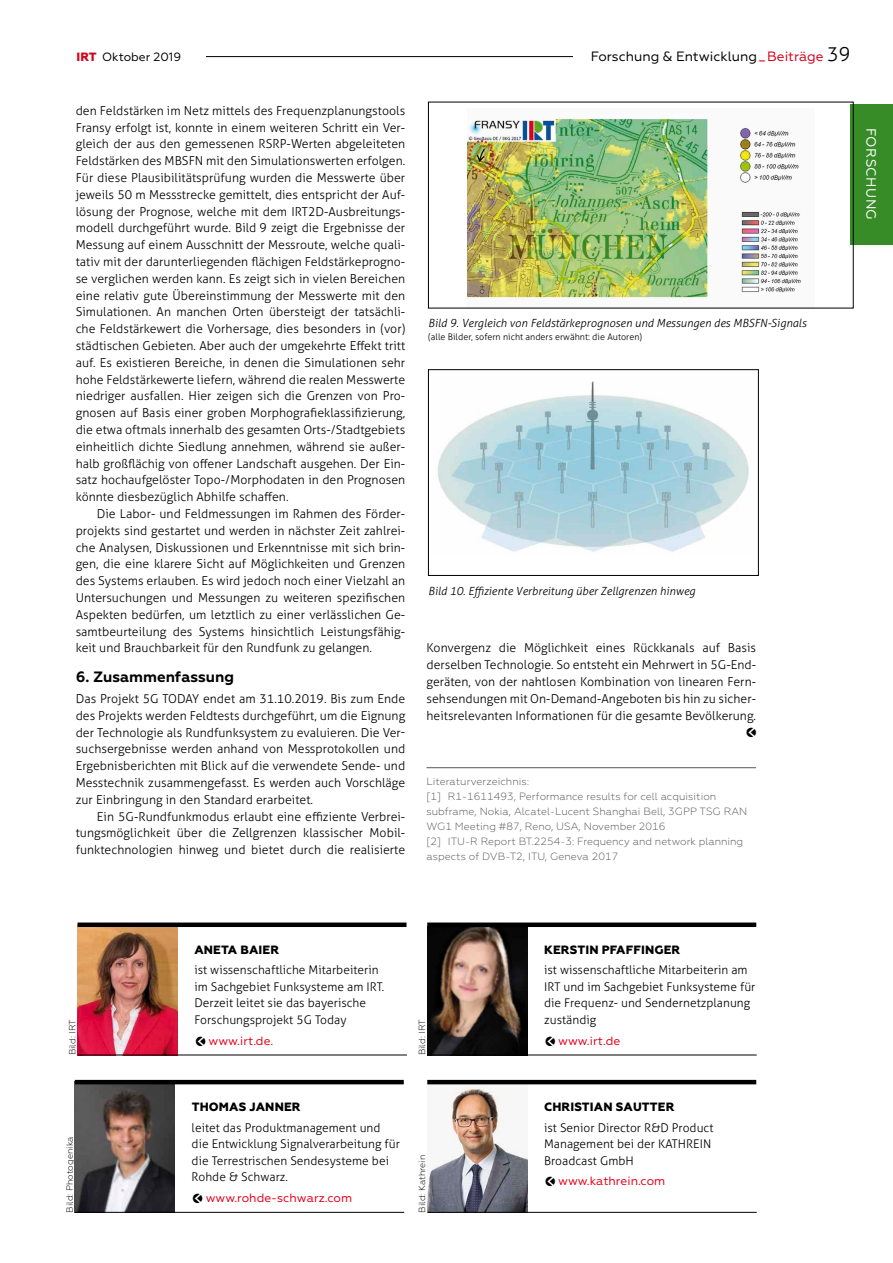
<style>
.page{position:relative;width:893px;height:1263px;background:#fff}
.page>*{position:absolute;margin:0;border:0;box-sizing:border-box;transform-origin:0 0}
.t1{font:700 15px "Geometria";letter-spacing:.005em;color:#000}
.t2{font:13.5px "Geometria";color:#000}
.t3{font:13.5px "Geometria";letter-spacing:.035em;color:#fff}
.t4{font:300 12.3px/16.8px "Aller";letter-spacing:.005em;color:#000;text-align:justify}
.t5{font:300 12px/16.5px "Aller";letter-spacing:.005em;color:#000}
.t6{font:12px "Geometria";letter-spacing:.005em;color:#e2001a}
.t7{font:800 12px "Geometria";letter-spacing:.01em;color:#000}
.t8{font:12px "Geometria";color:#000}
.t9{font:12px "Pointers";color:#000}
.t10{font:italic 300 11.25px "Aller";letter-spacing:.005em;color:#000}
.t11{font:300 10.5px/15px "Geometria";letter-spacing:.005em;color:#57575a}
.t12{font:300 9px "Aller";letter-spacing:.005em;color:#000}
.t13{font:300 9px "Geometria";letter-spacing:.005em;color:#000}
.s1{font-weight:800;color:#cc061d}
.s2{font-weight:800;font-size:9px;color:#d10018}
.s3{color:#d10018}
.s4{font-family:"Aller";font-weight:300;font-size:19.5px}
.s5{font-family:"Pointers";color:#000}
</style>
<div class="page">
<hr style="left:141px;top:56px;width:664px;height:1px;background:#000">
<div style="left:77px;top:51px;width:129px;height:24px;background:#fff"></div>
<div style="left:573px;top:47px;width:277px;height:39px;background:#fff"></div>
<div style="left:850px;top:104px;width:43px;height:140px;background:#388c27"></div>
<hr style="left:426px;top:767px;width:330px;height:1px;background:#57575a">
<img style="left:467px;top:114px;width:334px;height:185px">
<img style="left:437px;top:381px;width:312px;height:171px">
<div style="left:428px;top:369px;width:331px;height:207px;border:1px solid #000"></div>
<img style="left:78px;top:927px;width:99px;height:127px">
<div style="left:78px;top:922px;width:328px;height:5px;background:#000"></div>
<hr style="left:78px;top:1054px;width:329px;height:1px;background:#000">
<img style="left:75px;top:1084px;width:100px;height:128px">
<hr style="left:75px;top:1080px;width:329px;height:4px;background:#000">
<hr style="left:75px;top:1212px;width:329px;height:1px;background:#000">
<img style="left:427px;top:927px;width:100px;height:128px">
<div style="left:427px;top:922px;width:329px;height:5px;background:#000"></div>
<hr style="left:428px;top:1054px;width:329px;height:1px;background:#000">
<img style="left:427px;top:1084px;width:100px;height:129px">
<hr style="left:427px;top:1080px;width:329px;height:4px;background:#000">
<hr style="left:428px;top:1212px;width:329px;height:1px;background:#000">
<p class="t8" style="left:77px;top:50px;width:106px"><span class="s1">IRT</span> Oktober 2019</p>
<p class="t2" style="left:591px;top:49px;width:261px">Forschung &amp; Entwicklung <span class="s2">_</span> <span class="s3">Beiträge</span> <span class="s4">39</span></p>
<p class="t4" style="left:76px;top:102px;width:331px">den Feldstärken im Netz mittels des Frequenzplanungstools Fransy erfolgt ist, konnte in einem weiteren Schritt ein Ver&shy;gleich der aus den gemessenen RSRP-Werten abgeleiteten Feldstärken des MBSFN mit den Simulationswerten erfolgen.<br>Für diese Plausibilitätsprüfung wurden die Messwerte über jeweils 50 m Messstrecke gemittelt, dies entspricht der Auf&shy;lösung der Prognose, welche mit dem IRT2D-Ausbreitungs&shy;modell durchgeführt wurde. Bild 9 zeigt die Ergebnisse der Messung auf einem Ausschnitt der Messroute, welche quali&shy;tativ mit der darunterliegenden flächigen Feldstärkeprogno&shy;se verglichen werden kann. Es zeigt sich in vielen Bereichen eine relativ gute Übereinstimmung der Messwerte mit den Simulationen. An manchen Orten übersteigt der tatsächli&shy;che Feldstärkewert die Vorhersage, dies besonders in (vor) städtischen Gebieten. Aber auch der umgekehrte Effekt tritt auf. Es existieren Bereiche, in denen die Simulationen sehr hohe Feldstärkewerte liefern, während die realen Messwerte niedriger ausfallen. Hier zeigen sich die Grenzen von Pro&shy;gnosen auf Basis einer groben Morphografieklassifizierung, die etwa oftmals innerhalb des gesamten Orts-/Stadtgebiets einheitlich dichte Siedlung annehmen, während sie außer&shy;halb großflächig von offener Landschaft ausgehen. Der Ein&shy;satz hochaufgelöster Topo-/Morphodaten in den Prognosen könnte diesbezüglich Abhilfe schaffen.</p>
<p class="t4" style="left:76px;top:505px;width:331px;text-indent:21px">Die Labor- und Feldmessungen im Rahmen des Förder&shy;projekts sind gestartet und werden in nächster Zeit zahlrei&shy;che Analysen, Diskussionen und Erkenntnisse mit sich brin&shy;gen, die eine klarere Sicht auf Möglichkeiten und Grenzen des Systems erlauben. Es wird jedoch noch einer Vielzahl an Untersuchungen und Messungen zu weiteren spezifischen Aspekten bedürfen, um letztlich zu einer verlässlichen Ge&shy;samtbeurteilung des Systems hinsichtlich Leistungsfähig&shy;keit und Brauchbarkeit für den Rundfunk zu gelangen.</p>
<p class="t1" style="left:76px;top:668px;width:160px">6. Zusammenfassung</p>
<p class="t4" style="left:76px;top:690px;width:331px">Das Projekt 5G TODAY endet am 31.10.2019. Bis zum Ende des Projekts werden Feldtests durchgeführt, um die Eignung der Technologie als Rundfunksystem zu evaluieren. Die Ver&shy;suchsergebnisse werden anhand von Messprotokollen und Ergebnisberichten mit Blick auf die verwendete Sende- und Messtechnik zusammengefasst. Es werden auch Vorschläge zur Einbringung in den Standard erarbeitet.</p>
<p class="t4" style="left:76px;top:808px;width:331px;text-indent:21px">Ein 5G-Rundfunkmodus erlaubt eine effiziente Verbrei&shy;tungsmöglichkeit über die Zellgrenzen klassischer Mobil&shy;funktechnologien hinweg und bietet durch die realisierte</p>
<p class="t10" style="left:428px;top:316px;width:380px">Bild 9. Vergleich von Feldstärkeprognosen und Messungen des MBSFN-Signals</p>
<p class="t12" style="left:428px;top:332px;width:215px">(alle Bilder, sofern nicht anders erwähnt: die Autoren)</p>
<p class="t10" style="left:428px;top:584px;width:269px">Bild 10. Effiziente Verbreitung über Zellgrenzen hinweg</p>
<p class="t4" style="left:426px;top:640px;width:331px">Konvergenz die Möglichkeit eines Rückkanals auf Basis derselben Technologie. So entsteht ein Mehrwert in 5G-End&shy;geräten, von der nahtlosen Kombination von linearen Fern&shy;sehsendungen mit On-Demand-Angeboten bis hin zu sicher&shy;heitsrelevanten Informationen für die gesamte Bevölkerung.</p>
<p class="t9" style="left:745px;top:727px;width:12px">ø</p>
<p class="t11" style="left:426px;top:774px;width:322px">Literaturverzeichnis:<br>[1] R1-1611493, Performance results for cell acquisition subframe, Nokia, Alcatel-Lucent Shanghai Bell, 3GPP TSG RAN WG1 Meeting #87, Reno, USA, November 2016<br>[2] ITU-R Report BT.2254-3: Frequency and network planning aspects of DVB-T2, ITU, Geneva 2017</p>
<p class="t3" style="left:879px;top:128px;width:94px;rotate:90deg">FORSCHUNG</p>
<p class="t13" style="left:67px;top:1055px;width:38px;rotate:-90deg">Bild: IRT</p>
<p class="t13" style="left:64px;top:1213px;width:78px;rotate:-90deg">Bild: Photogenika</p>
<p class="t7" style="left:194px;top:942px;width:86px">ANETA BAIER</p>
<p class="t5" style="left:194px;top:962px;width:191px">ist wissenschaftliche Mitarbeiterin im Sachgebiet Funksysteme am IRT.<br>Derzeit leitet sie das bayerische Forschungsprojekt 5G Today</p>
<p class="t6" style="left:194px;top:1033px;width:81px"><span class="s5">ø</span> www.irt.de.</p>
<p class="t7" style="left:192px;top:1099px;width:110px">THOMAS JANNER</p>
<p class="t5" style="left:192px;top:1119px;width:210px">leitet das Produktmanagement und die Entwicklung Signalverarbeitung für die Terrestrischen Sendesysteme bei<br>Rohde &amp; Schwarz.</p>
<p class="t6" style="left:192px;top:1191px;width:162px"><span class="s5">ø</span> www.rohde-schwarz.com</p>
<p class="t13" style="left:417px;top:1055px;width:38px;rotate:-90deg">Bild: IRT</p>
<p class="t13" style="left:417px;top:1213px;width:60px;rotate:-90deg">Bild: Kathrein</p>
<p class="t7" style="left:544px;top:942px;width:138px">KERSTIN PFAFFINGER</p>
<p class="t5" style="left:544px;top:962px;width:213px">ist wissenschaftliche Mitarbeiterin am<br>IRT und im Sachgebiet Funksysteme für die Frequenz- und Sendernetzplanung zuständig</p>
<p class="t6" style="left:544px;top:1033px;width:78px"><span class="s5">ø</span> www.irt.de</p>
<p class="t7" style="left:544px;top:1099px;width:132px">CHRISTIAN SAUTTER</p>
<p class="t5" style="left:544px;top:1119px;width:171px">ist Senior Director R&amp;D Product<br>Management bei der KATHREIN<br>Broadcast GmbH</p>
<p class="t6" style="left:544px;top:1174px;width:123px"><span class="s5">ø</span> www.kathrein.com</p>
</div>
